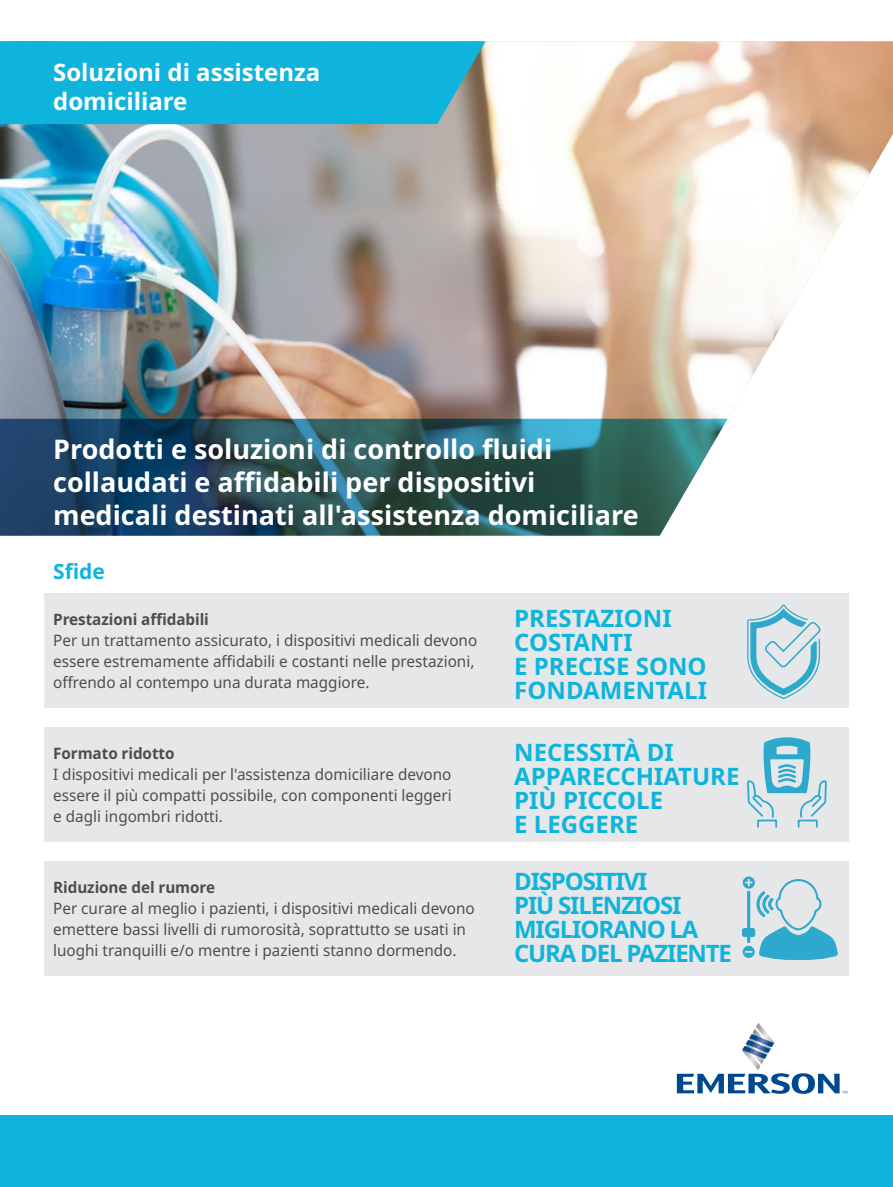
<style>
.page{position:relative;width:893px;height:1187px;background:#fff}
.page>*{position:absolute;margin:0;border:0;box-sizing:border-box;transform-origin:0 0}
._2_-_Solution_Messag{font:700 27px/33px "Noto Sans";color:#fff}
._6_-_Info_Graphic_Ke{font:700 24px/24px "Noto Sans";color:#0fb4dc}
._6_-_Info_Graphic_Ke-2{font:700 24px/24px "Noto Sans";letter-spacing:-.05em;color:#0fb4dc}
._1_-_Flyer_title{font:700 24px/28.8px "Noto Sans";color:#fff}
._3_-_Challenges_Head{font:700 21px "Noto Sans";color:#0fb4dc}
._5_-_Challenges_Body{font:15.75px/21px "Noto Sans";color:#4d4d4f}
._4_-_Challenges_Sub{font:700 15.75px "Noto Sans";letter-spacing:-.005em;color:#4d4d4f}
</style>
<div class="page">
<img style="left:0;top:41px;width:893px;height:378px">
<div style="left:0;top:41px;width:485px;height:83px;background:#0fb4dc"></div>
<svg style="left:0;top:419px;width:728px;height:116px;background:#2e5965"></svg>
<svg style="left:677px;top:1022px;width:170px;height:71px"></svg>
<div style="left:0;top:1115px;width:893px;height:71px;background:#0fb4dc"></div>
<div style="left:44px;top:593px;width:805px;height:114px;background:#e6e7e8"></div>
<div style="left:44px;top:727px;width:805px;height:114px;background:#e6e7e8"></div>
<div style="left:44px;top:861px;width:805px;height:114px;background:#e6e7e8"></div>
<svg style="left:747px;top:737px;width:80px;height:90px"></svg>
<div style="left:742px;top:928px;width:13px;height:8px;border:1px solid #2da9cd;border-radius:2px"></div>
<svg style="left:743px;top:876px;width:94px;height:83px"></svg>
<svg style="left:747px;top:605px;width:73px;height:94px"></svg>
<p class="_1_-_Flyer_title" style="left:53px;top:58px;width:269px">Soluzioni di assistenza domiciliare</p>
<p class="_2_-_Solution_Messag" style="left:53px;top:433px;width:587px">Prodotti e soluzioni di controllo fluidi collaudati e affidabili per dispositivi medicali destinati all'assistenza domiciliare</p>
<p class="_3_-_Challenges_Head" style="left:53px;top:559px;width:53px">Sfide</p>
<p class="_4_-_Challenges_Sub" style="left:53px;top:610px;width:157px">Prestazioni affidabili</p>
<p class="_5_-_Challenges_Body" style="left:53px;top:629px;width:426px">Per un trattamento assicurato, i dispositivi medicali devono essere estremamente affidabili e costanti nelle prestazioni, offrendo al contempo una durata maggiore.</p>
<p class="_4_-_Challenges_Sub" style="left:53px;top:744px;width:123px">Formato ridotto</p>
<p class="_5_-_Challenges_Body" style="left:53px;top:763px;width:400px;text-align:justify">I dispositivi medicali per l'assistenza domiciliare devono essere il più compatti possibile, con componenti leggeri e dagli ingombri ridotti.</p>
<p class="_4_-_Challenges_Sub" style="left:53px;top:878px;width:164px">Riduzione del rumore</p>
<p class="_5_-_Challenges_Body" style="left:53px;top:897px;width:423px">Per curare al meglio i pazienti, i dispositivi medicali devono emettere bassi livelli di rumorosità, soprattutto se usati in luoghi tranquilli e/o mentre i pazienti stanno dormendo.</p>
<p class="_6_-_Info_Graphic_Ke" style="left:514px;top:607px;width:194px">PRESTAZIONI<br>COSTANTI<br>E PRECISE SONO<br>FONDAMENTALI</p>
<p class="_6_-_Info_Graphic_Ke" style="left:514px;top:740px;width:227px">NECESSITÀ DI<br>APPARECCHIATURE<br>PIÙ PICCOLE<br>E LEGGERE</p>
<p class="_6_-_Info_Graphic_Ke-2" style="left:514px;top:869px;width:219px">DISPOSITIVI<br>PIÙ SILENZIOSI<br>MIGLIORANO LA<br>CURA DEL PAZIENTE</p>
</div>
